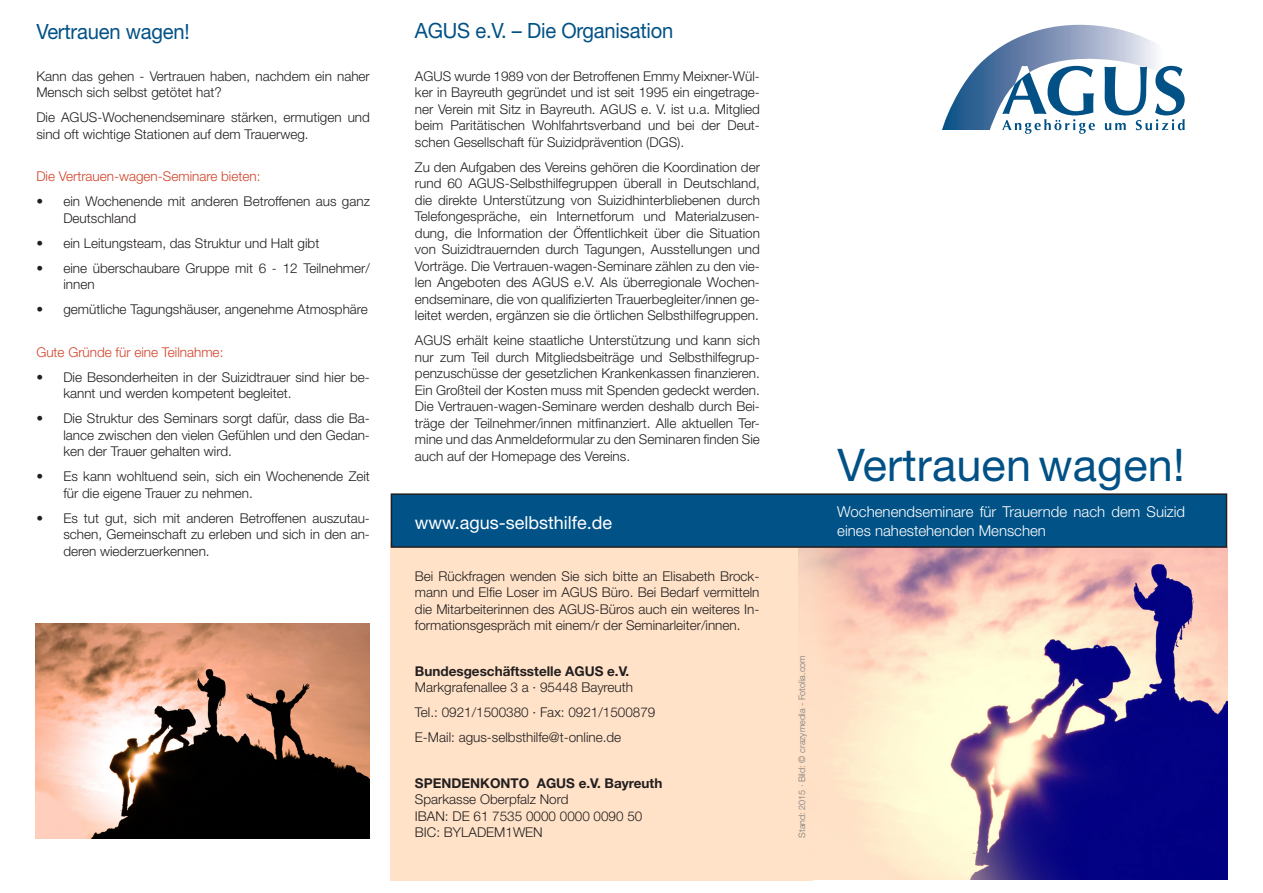
<style>
.page{position:relative;width:1263px;height:893px;background:#fff}
.page>*{position:absolute;margin:0;border:0;box-sizing:border-box;transform-origin:0 0}
.t1{font:45px "Helvetica Neue";letter-spacing:.005em;color:#015186}
.Überschrift_groß_bla{font:21px "Helvetica Neue";letter-spacing:-.01em;color:#015186;scale:.96 1}
.t2{font:18px "Helvetica Neue";color:#fff}
.t3{font:300 15px/19.5px "Helvetica Neue";color:#fff}
.normal_schwarz{font:300 13.5px/16.5px "Helvetica Neue";color:#231f20}
.normal_schwarz_eingr{font:300 13.5px/16.5px "Helvetica Neue";color:#231f20}
.normal_orange{font:300 13.5px "Helvetica Neue";color:#d2432a}
.impressum{font:300 9px "Helvetica Neue";color:#777}
.s1{font-weight:700}
</style>
<div class="page">
<div style="left:390px;top:542px;width:423px;height:338px;background:#ffe2c8"></div>
<img style="left:798px;top:548px;width:429px;height:331px">
<div style="left:391px;top:494px;width:835px;height:53px;background:#005287"></div>
<div style="left:391px;top:493px;width:836px;height:55px;border:2px solid #231f20"></div>
<img style="left:35px;top:623px;width:335px;height:216px">
<svg style="left:942px;top:25px;width:243px;height:109px"></svg>
<p class="Überschrift_groß_bla" style="left:36px;top:19px;width:161px">Vertrauen wagen!</p>
<p class="normal_schwarz" style="left:36px;top:67px;width:335px">Kann das gehen - Vertrauen haben, nachdem ein naher<br>Mensch sich selbst getötet hat?</p>
<p class="normal_schwarz" style="left:36px;top:109px;width:335px">Die AGUS-Wochenendseminare stärken, ermutigen und sind oft wichtige Stationen auf dem Trauerweg.</p>
<p class="normal_orange" style="left:36px;top:168px;width:226px">Die Vertrauen-wagen-Seminare bieten:</p>
<p class="normal_schwarz_eingr" style="left:63px;top:193px;width:308px;text-indent:-27px">• ein Wochenende mit anderen Betroffenen aus ganz<br>Deutschland</p>
<p class="normal_schwarz_eingr" style="left:36px;top:234px;width:285px">• ein Leitungsteam, das Struktur und Halt gibt</p>
<p class="normal_schwarz_eingr" style="left:63px;top:259px;width:308px;text-indent:-27px">• eine überschaubare Gruppe mit 6 - 12 Teilnehmer/ innen</p>
<p class="normal_schwarz_eingr" style="left:36px;top:301px;width:333px">• gemütliche Tagungshäuser, angenehme Atmosphäre</p>
<p class="normal_orange" style="left:36px;top:344px;width:189px">Gute Gründe für eine Teilnahme:</p>
<p class="normal_schwarz_eingr" style="left:63px;top:368px;width:308px;text-indent:-27px">• Die Besonderheiten in der Suizidtrauer sind hier be&shy;kannt und werden kompetent begleitet.</p>
<p class="normal_schwarz_eingr" style="left:63px;top:410px;width:308px;text-align:justify;text-indent:-27px">• Die Struktur des Seminars sorgt dafür, dass die Ba&shy;lance zwischen den vielen Gefühlen und den Gedan&shy;ken der Trauer gehalten wird.</p>
<p class="normal_schwarz_eingr" style="left:63px;top:468px;width:308px;text-indent:-27px">• Es kann wohltuend sein, sich ein Wochenende Zeit für die eigene Trauer zu nehmen.</p>
<p class="normal_schwarz_eingr" style="left:63px;top:509px;width:308px;text-align:justify;text-indent:-27px">• Es tut gut, sich mit anderen Betroffenen auszutau&shy;schen, Gemeinschaft zu erleben und sich in den an&shy;deren wiederzuerkennen.</p>
<p class="Überschrift_groß_bla" style="left:415px;top:18px;width:271px">AGUS e.V. – Die Organisation</p>
<p class="normal_schwarz" style="left:415px;top:67px;width:346px;text-align:justify">AGUS wurde 1989 von der Betroffenen Emmy Meixner-Wül&shy;ker in Bayreuth gegründet und ist seit 1995 ein eingetrage&shy;ner Verein mit Sitz in Bayreuth. AGUS e. V. ist u.a. Mitglied beim Paritätischen Wohlfahrtsverband und bei der Deut&shy;schen Gesellschaft für Suizidprävention (DGS).</p>
<p class="normal_schwarz" style="left:415px;top:158px;width:346px;text-align:justify">Zu den Aufgaben des Vereins gehören die Koordination der rund 60 AGUS-Selbsthilfegruppen überall in Deutschland, die direkte Unterstützung von Suizidhinterbliebenen durch Telefongespräche, ein Internetforum und Materialzusen&shy;dung, die Information der Öffentlichkeit über die Situation von Suizidtrauernden durch Tagungen, Ausstellungen und Vorträge. Die Vertrauen-wagen-Seminare zählen zu den vie&shy;len Angeboten des AGUS e.V. Als überregionale Wochen&shy;endseminare, die von qualifizierten Trauerbegleiter/innen ge&shy;leitet werden, ergänzen sie die örtlichen Selbsthilfegruppen.</p>
<p class="normal_schwarz" style="left:415px;top:332px;width:346px;text-align:justify">AGUS erhält keine staatliche Unterstützung und kann sich nur zum Teil durch Mitgliedsbeiträge und Selbsthilfegrup&shy;penzuschüsse der gesetzlichen Krankenkassen finanzieren.<br>Ein Großteil der Kosten muss mit Spenden gedeckt werden.<br>Die Vertrauen-wagen-Seminare werden deshalb durch Bei&shy;träge der Teilnehmer/innen mitfinanziert. Alle aktuellen Ter&shy;mine und das Anmeldeformular zu den Seminaren finden Sie auch auf der Homepage des Vereins.</p>
<p class="t2" style="left:415px;top:512px;width:199px">www.agus-selbsthilfe.de</p>
<p class="normal_schwarz" style="left:415px;top:567px;width:346px;text-align:justify">Bei Rückfragen wenden Sie sich bitte an Elisabeth Brock&shy;mann und Elfie Loser im AGUS Büro. Bei Bedarf vermitteln die Mitarbeiterinnen des AGUS-Büros auch ein weiteres In&shy;formationsgespräch mit einem/r der Seminarleiter/innen.</p>
<p class="normal_schwarz" style="left:415px;top:662px;width:220px"><span class="s1">Bundesgeschäftsstelle AGUS e.V.<br></span>Markgrafenallee 3 a · 95448 Bayreuth</p>
<p class="normal_schwarz" style="left:415px;top:704px;width:242px">Tel.: 0921/1500380 · Fax: 0921/1500879</p>
<p class="normal_schwarz" style="left:415px;top:729px;width:208px">E-Mail: agus-selbsthilfe@t-online.de</p>
<p class="normal_schwarz" style="left:415px;top:774px;width:249px"><span class="s1">SPENDENKONTO AGUS e.V. Bayreuth<br></span>Sparkasse Oberpfalz Nord<br>IBAN: DE 61 7535 0000 0000 0090 50<br>BIC: BYLADEM1WEN</p>
<p class="t1" style="left:837px;top:438px;width:349px">Vertrauen wagen!</p>
<p class="t3" style="left:837px;top:501px;width:349px">Wochenendseminare für Trauernde nach dem Suizid eines nahestehenden Menschen</p>
<p class="impressum" style="left:796px;top:838px;width:184px;rotate:-90deg">Stand: 2015 · Bild: © crazymedia - Fotolia.com</p>
</div>
